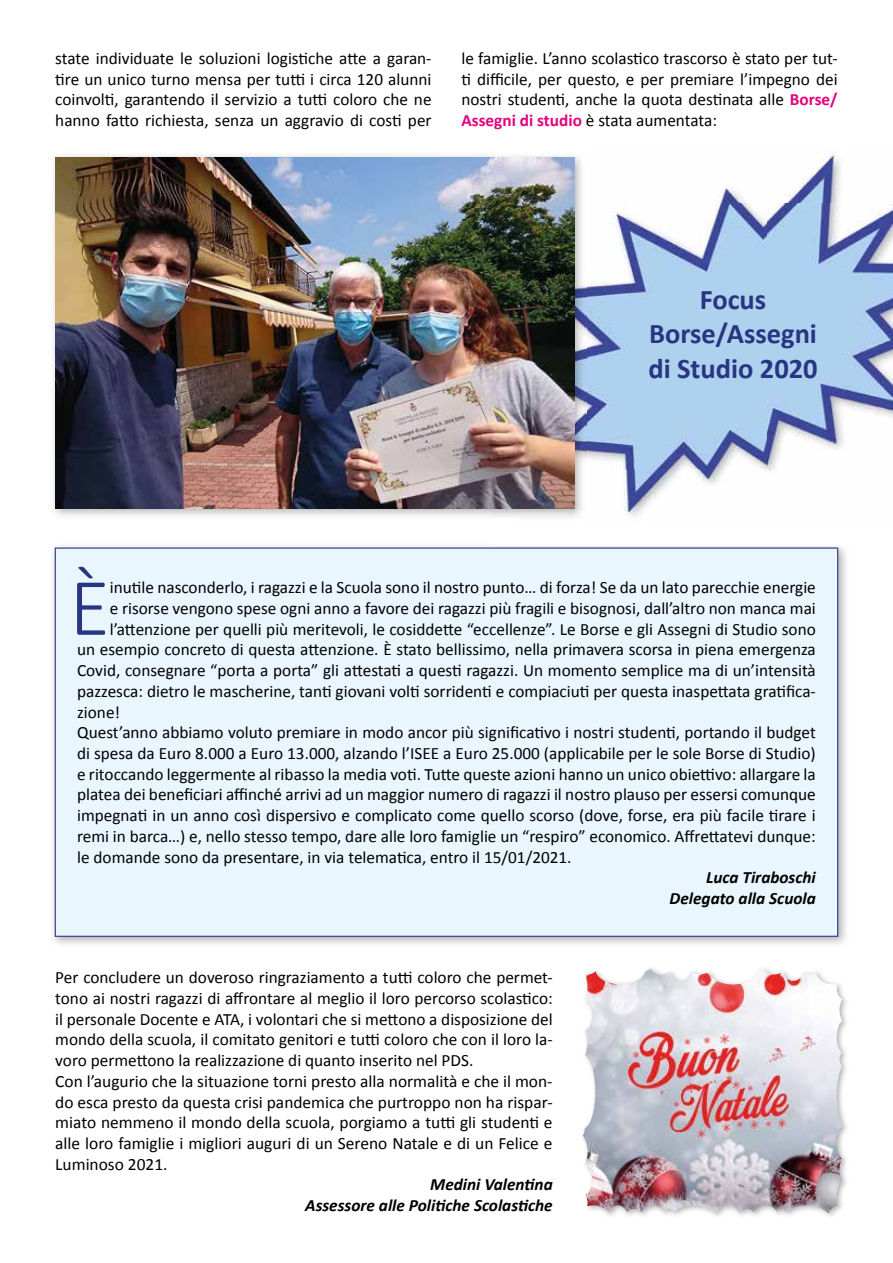
<style>
.page{position:relative;width:893px;height:1263px;background:#fff}
.page>*{position:absolute;margin:0;border:0;box-sizing:border-box;transform-origin:0 0}
.t1{font:300 82.5px "Calibri";color:#283583}
.t2{font:700 28.5px/34.2px "Calibri";color:#283583;text-align:center}
.t3{font:17.25px/20.7px "Calibri";color:#000;text-align:justify}
.t4{font:italic 700 17.25px/20.7px "Calibri";color:#000;text-align:right}
.s1{font-weight:700;color:#e6007d}
</style>
<div class="page">
<img style="left:582px;top:995px;width:265px;height:221px">
<img style="left:583px;top:968px;width:260px;height:245px">
<img style="left:718px;top:151px;width:124px;height:52px">
<img style="left:587px;top:203px;width:181px;height:266px">
<img style="left:768px;top:203px;width:125px;height:268px">
<img style="left:621px;top:469px;width:147px;height:53px">
<img style="left:53px;top:155px;width:534px;height:362px">
<img style="left:55px;top:157px;width:519px;height:351px">
<img style="left:53px;top:546px;width:793px;height:398px">
<div style="left:55px;top:547px;width:783px;height:390px;background:#eaf6fe"></div>
<p class="t3" style="left:55px;top:47px;width:378px">state individuate le soluzioni logistiche atte a garan&shy;tire un unico turno mensa per tutti i circa 120 alunni coinvolti, garantendo il servizio a tutti coloro che ne hanno fatto richiesta, senza un aggravio di costi per</p>
<p class="t3" style="left:461px;top:47px;width:378px">le famiglie. L’anno scolastico trascorso è stato per tut&shy;ti difficile, per questo, e per premiare l’impegno dei nostri studenti, anche la quota destinata alle <span class="s1">Borse/ Assegni di studio</span> è stata aumentata:</p>
<h2 class="t2" style="left:648px;top:282px;width:171px">Focus<br>Borse/Assegni di Studio 2020</h2>
<h1 class="t1" style="left:69px;top:556px;width:42px">È</h1>
<p class="t3" style="left:110px;top:577px;width:708px">inutile nasconderlo, i ragazzi e la Scuola sono il nostro punto… di forza! Se da un lato parecchie energie</p>
<p class="t3" style="left:110px;top:597px;width:708px">e risorse vengono spese ogni anno a favore dei ragazzi più fragili e bisognosi, dall’altro non manca mai</p>
<p class="t3" style="left:110px;top:618px;width:707px">l’attenzione per quelli più meritevoli, le cosiddette “eccellenze”. Le Borse e gli Assegni di Studio sono</p>
<p class="t3" style="left:77px;top:639px;width:740px">un esempio concreto di questa attenzione. È stato bellissimo, nella primavera scorsa in piena emergenza</p>
<p class="t3" style="left:77px;top:660px;width:740px">Covid, consegnare “porta a porta” gli attestati a questi ragazzi. Un momento semplice ma di un’intensità</p>
<p class="t3" style="left:77px;top:680px;width:740px">pazzesca: dietro le mascherine, tanti giovani volti sorridenti e compiaciuti per questa inaspettata gratifica-</p>
<p class="t3" style="left:77px;top:701px;width:45px">zione!</p>
<p class="t3" style="left:77px;top:722px;width:740px">Quest’anno abbiamo voluto premiare in modo ancor più significativo i nostri studenti, portando il budget</p>
<p class="t3" style="left:77px;top:742px;width:740px">di spesa da Euro 8.000 a Euro 13.000, alzando l’ISEE a Euro 25.000 (applicabile per le sole Borse di Studio)</p>
<p class="t3" style="left:77px;top:763px;width:740px">e ritoccando leggermente al ribasso la media voti. Tutte queste azioni hanno un unico obiettivo: allargare la</p>
<p class="t3" style="left:77px;top:784px;width:740px">platea dei beneficiari affinché arrivi ad un maggior numero di ragazzi il nostro plauso per essersi comunque</p>
<p class="t3" style="left:77px;top:804px;width:740px">impegnati in un anno così dispersivo e complicato come quello scorso (dove, forse, era più facile tirare i</p>
<p class="t3" style="left:77px;top:825px;width:740px">remi in barca…) e, nello stesso tempo, dare alle loro famiglie un “respiro” economico. Affrettatevi dunque:</p>
<p class="t3" style="left:77px;top:846px;width:496px">le domande sono da presentare, in via telematica, entro il 15/01/2021.</p>
<p class="t4" style="left:670px;top:866px;width:148px">Luca Tiraboschi<br>Delegato alla Scuola</p>
<p class="t3" style="left:55px;top:967px;width:499px;text-align:left">Per concludere un doveroso ringraziamento a tutti coloro che permet&shy;tono ai nostri ragazzi di affrontare al meglio il loro percorso scolastico: il personale Docente e ATA, i volontari che si mettono a disposizione del mondo della scuola, il comitato genitori e tutti coloro che con il loro la&shy;voro permettono la realizzazione di quanto inserito nel PDS.<br>Con l’augurio che la situazione torni presto alla normalità e che il mon&shy;do esca presto da questa crisi pandemica che purtroppo non ha rispar&shy;miato nemmeno il mondo della scuola, porgiamo a tutti gli studenti e alle loro famiglie i migliori auguri di un Sereno Natale e di un Felice e Luminoso 2021.</p>
<p class="t4" style="left:305px;top:1173px;width:249px">Medini Valentina<br>Assessore alle Politiche Scolastiche</p>
</div>
